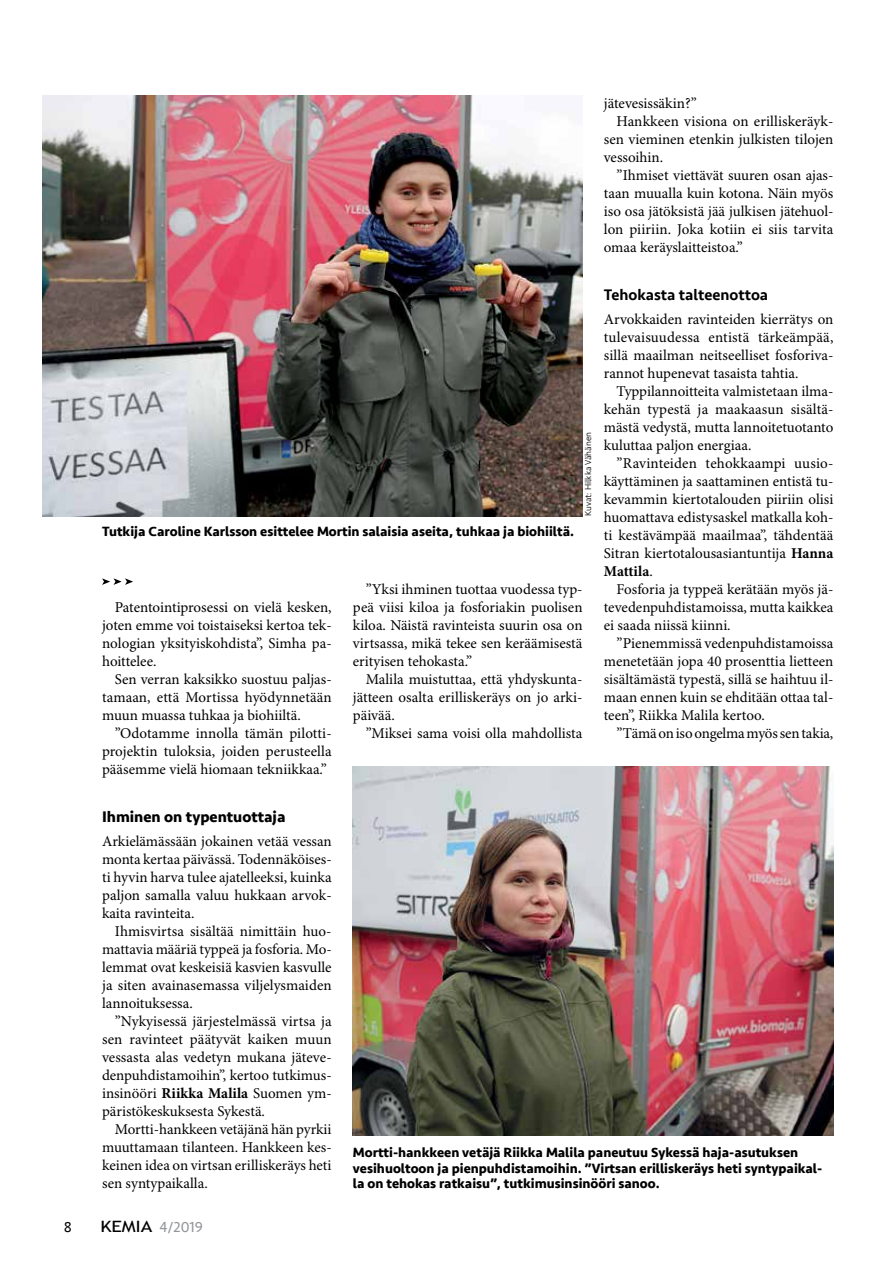
<style>
.page{position:relative;width:893px;height:1263px;background:#fff}
.page>*{position:absolute;margin:0;border:0;box-sizing:border-box;transform-origin:0 0}
.t1{font:700 15.75px "Seravek";color:#000}
.t2{font:500 15.75px "Seravek";color:#000}
.t3{font:15px/18px "Minion Pro";color:#000;text-align:justify}
.t4{font:15px "Seravek";color:#939598}
.t5{font:15px "Seravek";color:#000}
.t6{font:700 13.8px/15.8px "Seravek";color:#000}
.t7{font:300 9px "Seravek";color:#000}
.s1{font-weight:700}
.s2{font-family:"Trebuchet MS";font-size:15.6px;color:#000}
</style>
<div class="page">
<img style="left:43px;top:96px;width:540px;height:420px">
<img style="left:353px;top:767px;width:480px;height:368px">
<svg style="left:102px;top:578px;width:31px;height:7px"></svg>
<p class="t3" style="left:604px;top:95px;width:95px">jätevesissäkin?”</p>
<p class="t3" style="left:617px;top:113px;width:218px">Hankkeen visiona on erilliskeräyk-</p>
<p class="t3" style="left:604px;top:131px;width:231px">sen vieminen etenkin julkisten tilojen</p>
<p class="t3" style="left:604px;top:149px;width:61px">vessoihin.</p>
<p class="t3" style="left:617px;top:167px;width:218px">”Ihmiset viettävät suuren osan ajas-</p>
<p class="t3" style="left:604px;top:185px;width:231px">taan muualla kuin kotona. Näin myös</p>
<p class="t3" style="left:604px;top:203px;width:231px">iso osa jätöksistä jää julkisen jätehuol-</p>
<p class="t3" style="left:604px;top:221px;width:231px">lon piiriin. Joka kotiin ei siis tarvita</p>
<p class="t3" style="left:604px;top:239px;width:141px">omaa keräyslaitteistoa.”</p>
<p class="t2" style="left:604px;top:285px;width:166px">Tehokasta talteenottoa</p>
<p class="t3" style="left:604px;top:311px;width:231px">Arvokkaiden ravinteiden kierrätys on tulevaisuudessa entistä tärkeämpää, sillä maailman neitseelliset fosforiva&shy;rannot hupenevat tasaista tahtia.</p>
<p class="t3" style="left:604px;top:383px;width:231px;text-indent:13px">Typpilannoitteita valmistetaan ilma&shy;kehän typestä ja maakaasun sisältä&shy;mästä vedystä, mutta lannoitetuotanto kuluttaa paljon energiaa.</p>
<p class="t3" style="left:604px;top:455px;width:231px;text-indent:13px">”Ravinteiden tehokkaampi uusio&shy;käyttäminen ja saattaminen entistä tu&shy;kevammin kiertotalouden piiriin olisi huomattava edistysaskel matkalla koh&shy;ti kestävämpää maailmaa”, tähdentää Sitran kiertotalousasiantuntija <span class="s1">Hanna Mattila</span>.</p>
<p class="t3" style="left:604px;top:581px;width:231px;text-indent:13px">Fosforia ja typpeä kerätään myös jä&shy;tevedenpuhdistamoissa, mutta kaikkea ei saada niissä kiinni.</p>
<p class="t3" style="left:604px;top:635px;width:231px;text-indent:13px">”Pienemmissä vedenpuhdistamoissa menetetään jopa 40 prosenttia lietteen sisältämästä typestä, sillä se haihtuu il&shy;maan ennen kuin se ehditään ottaa tal&shy;teen”, Riikka Malila kertoo.</p>
<p class="t3" style="left:617px;top:725px;width:218px">”Tämä on iso ongelma myös sen takia,</p>
<p class="t7" style="left:583px;top:516px;width:86px;rotate:-90deg">Kuvat: Hilkka Vähänen</p>
<p class="t6" style="left:102px;top:523px;width:473px">Tutkija Caroline Karlsson esittelee Mortin salaisia aseita, tuhkaa ja biohiiltä.</p>
<p class="t3" style="left:353px;top:581px;width:231px;text-indent:13px">”Yksi ihminen tuottaa vuodessa typ&shy;peä viisi kiloa ja fosforiakin puolisen kiloa. Näistä ravinteista suurin osa on virtsassa, mikä tekee sen keräämisestä erityisen tehokasta.”</p>
<p class="t3" style="left:353px;top:671px;width:231px;text-indent:13px">Malila muistuttaa, että yhdyskunta&shy;jätteen osalta erilliskeräys on jo arki&shy;päivää.</p>
<p class="t3" style="left:366px;top:725px;width:218px">”Miksei sama voisi olla mahdollista</p>
<p class="t3" style="left:102px;top:599px;width:231px;text-indent:13px">Patentointiprosessi on vielä kesken, joten emme voi toistaiseksi kertoa tek&shy;nologian yksityiskohdista”, Simha pa&shy;hoittelee.</p>
<p class="t3" style="left:102px;top:671px;width:231px;text-indent:13px">Sen verran kaksikko suostuu paljas&shy;tamaan, että Mortissa hyödynnetään muun muassa tuhkaa ja biohiiltä.</p>
<p class="t3" style="left:102px;top:725px;width:231px;text-indent:13px">”Odotamme innolla tämän pilotti&shy;projektin tuloksia, joiden perusteella pääsemme vielä hiomaan tekniikkaa.”</p>
<p class="t1" style="left:102px;top:804px;width:185px">Ihminen on typentuottaja</p>
<p class="t3" style="left:102px;top:833px;width:231px">Arkielämässään jokainen vetää vessan monta kertaa päivässä. Todennäköises&shy;ti hyvin harva tulee ajatelleeksi, kuinka paljon samalla valuu hukkaan arvok&shy;kaita ravinteita.</p>
<p class="t3" style="left:102px;top:923px;width:231px;text-indent:13px">Ihmisvirtsa sisältää nimittäin huo&shy;mattavia määriä typpeä ja fosforia. Mo&shy;lemmat ovat keskeisiä kasvien kasvulle ja siten avainasemassa viljelysmaiden lannoituksessa.</p>
<p class="t3" style="left:102px;top:1013px;width:231px;text-indent:13px">”Nykyisessä järjestelmässä virtsa ja sen ravinteet päätyvät kaiken muun vessasta alas vedetyn mukana jäteve&shy;denpuhdistamoihin”, kertoo tutkimus&shy;insinööri <span class="s1">Riikka Malila</span> Suomen ym&shy;päristökeskuksesta Sykestä.</p>
<p class="t3" style="left:102px;top:1121px;width:231px;text-indent:13px">Mortti-hankkeen vetäjänä hän pyrkii muuttamaan tilanteen. Hankkeen kes&shy;keinen idea on virtsan erilliskeräys heti sen syntypaikalla.</p>
<p class="t6" style="left:353px;top:1144px;width:471px">Mortti-hankkeen vetäjä Riikka Malila paneutuu Sykessä haja-asutuksen vesihuoltoon ja pienpuhdistamoihin. ”Virtsan erilliskeräys heti syntypaikal&shy;la on tehokas ratkaisu”, tutkimusinsinööri sanoo.</p>
<p class="t5" style="left:64px;top:1215px;width:10px">8</p>
<p class="t4" style="left:101px;top:1215px;width:104px"><span class="s2">KEMIA</span> 4/2019</p>
</div>
